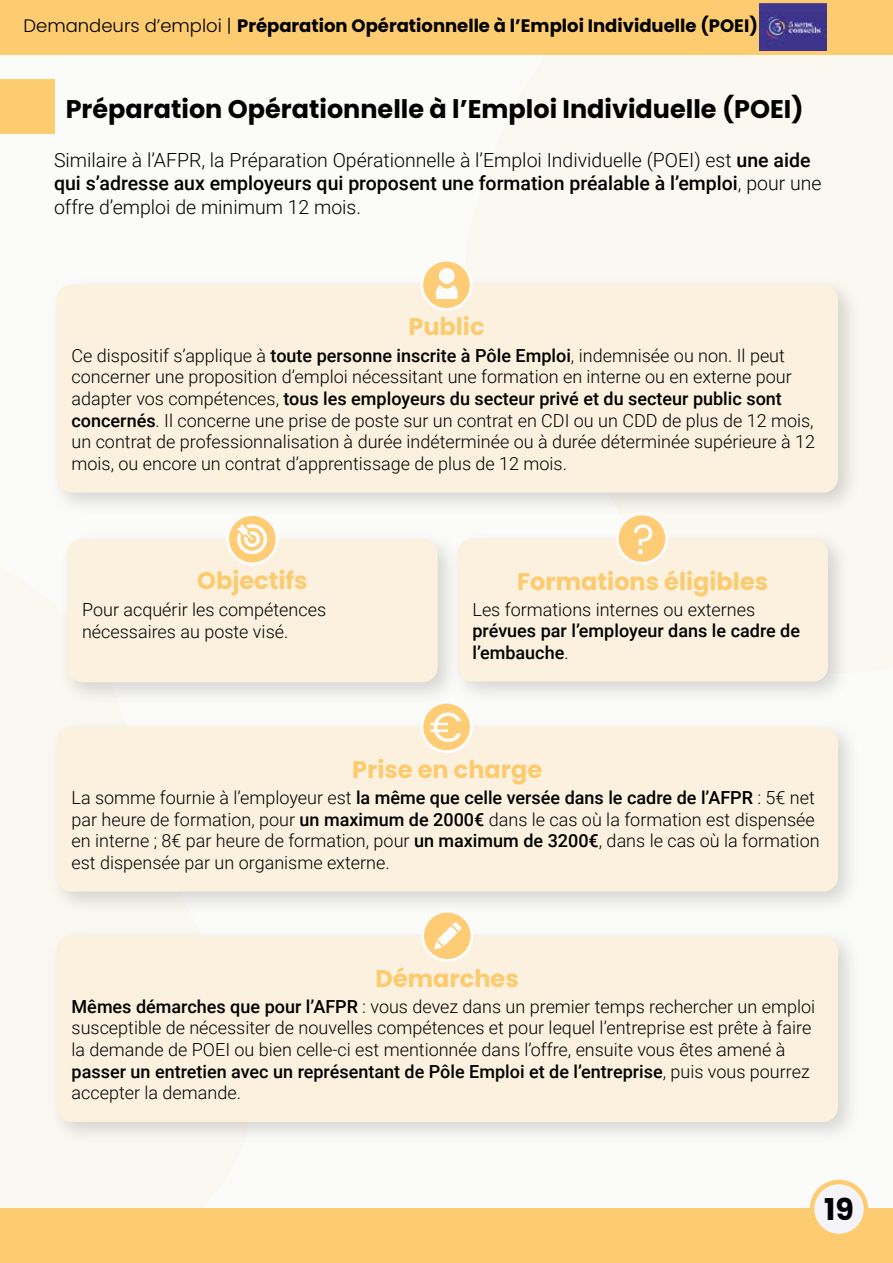
<style>
.page{position:relative;width:893px;height:1263px;background:#fbfbf9}
.page>*{position:absolute;margin:0;border:0;box-sizing:border-box;transform-origin:0 0}
.t1{font:700 30px "Poppins";color:#000}
.t2{font:700 25.5px "Poppins";color:#000}
.t3{font:700 24px "Poppins";color:#fdcb6f}
.t4{font:300 19.5px/23.4px "Roboto";color:#000}
.t5{font:300 18px/21.6px "Roboto";color:#000}
.t6{font:700 18px "Poppins";color:#000}
.t7{font:500 18px/21.6px "Roboto";color:#000}
.s1{font-weight:300}
.s2{font-weight:500}
</style>
<div class="page">
<div style="left:0;top:1209px;width:893px;height:54px;background:#fdcc71"></div>
<div style="left:0;top:0;width:893px;height:54px;background:#fdcc71"></div>
<div style="left:812px;top:1182px;width:54px;height:54px;background:#f4f4f9;border-radius:50%"></div>
<div style="left:810px;top:1180px;width:58px;height:58px;border:4px solid #fdcc71;border-radius:50%"></div>
<img style="left:760px;top:3px;width:66px;height:48px">
<div style="left:47px;top:718px;width:815px;height:198px;background:#000;opacity:.15"></div>
<div style="left:57px;top:727px;width:781px;height:164px;background:#fbf1de;border-radius:15px"></div>
<div style="left:448px;top:529px;width:404px;height:177px;background:#000;opacity:.15"></div>
<div style="left:457px;top:538px;width:371px;height:144px;background:#fbf1de;border-radius:15px"></div>
<div style="left:58px;top:530px;width:404px;height:176px;background:#000;opacity:.15"></div>
<div style="left:67px;top:539px;width:371px;height:143px;background:#fbf1de;border-radius:15px"></div>
<div style="left:47px;top:926px;width:815px;height:220px;background:#000;opacity:.15"></div>
<div style="left:57px;top:936px;width:781px;height:186px;background:#fbf1de;border-radius:15px"></div>
<div style="left:47px;top:275px;width:815px;height:242px;background:#000;opacity:.15"></div>
<div style="left:57px;top:285px;width:781px;height:208px;background:#fbf1de;border-radius:15px"></div>
<div style="left:0;top:79px;width:54px;height:54px;background:#fdcc71"></div>
<div style="left:423px;top:911px;width:49px;height:49px;background:#fdcc74;border-radius:50%"></div>
<div style="left:421px;top:909px;width:53px;height:53px;border:3px solid #fbfbf9;border-radius:50%"></div>
<svg style="left:452px;top:922px;width:9px;height:9px"></svg>
<svg style="left:434px;top:941px;width:9px;height:8px"></svg>
<svg style="left:437px;top:926px;width:21px;height:20px"></svg>
<svg style="left:422px;top:702px;width:49px;height:50px"></svg>
<div style="left:420px;top:701px;width:53px;height:52px;border:3px solid #fbfbf9;border-radius:50%"></div>
<svg style="left:430px;top:712px;width:31px;height:30px"></svg>
<div style="left:617px;top:514px;width:50px;height:49px;background:#fdcc74;border-radius:50%"></div>
<div style="left:616px;top:512px;width:52px;height:53px;border:3px solid #fbfbf9;border-radius:50%"></div>
<svg style="left:634px;top:524px;width:18px;height:30px"></svg>
<svg style="left:228px;top:514px;width:49px;height:50px"></svg>
<div style="left:226px;top:513px;width:53px;height:52px;border:3px solid #fbfbf9;border-radius:50%"></div>
<svg style="left:237px;top:524px;width:30px;height:30px"></svg>
<div style="left:422px;top:260px;width:49px;height:49px;background:#fdcc74;border-radius:50%"></div>
<div style="left:420px;top:258px;width:53px;height:53px;border:3px solid #fbfbf9;border-radius:50%"></div>
<svg style="left:435px;top:268px;width:23px;height:31px"></svg>
<p class="t6" style="left:23px;top:16px;width:736px"><span class="s1">Demandeurs d’emploi |</span> Préparation Opérationnelle à l’Emploi Individuelle (POEI)</p>
<h2 class="t2" style="left:66px;top:94px;width:739px">Préparation Opérationnelle à l’Emploi Individuelle (POEI)</h2>
<p class="t4" style="left:54px;top:147px;width:769px">Similaire à l’AFPR, la Préparation Opérationnelle à l’Emploi Individuelle (POEI) est <span class="s2">une aide qui s’adresse aux employeurs qui proposent une formation préalable à l’emploi</span>, pour une offre d’emploi de minimum 12 mois.</p>
<h3 class="t3" style="left:408px;top:313px;width:78px">Public</h3>
<p class="t5" style="left:72px;top:344px;width:745px">Ce dispositif s’applique à <span class="s2">toute personne inscrite à Pôle Emploi</span>, indemnisée ou non. Il peut concerner une proposition d’emploi nécessitant une formation en interne ou en externe pour adapter vos compétences, <span class="s2">tous les employeurs du secteur privé et du secteur public sont concernés</span>. Il concerne une prise de poste sur un contrat en CDI ou un CDD de plus de 12 mois, un contrat de professionnalisation à durée indéterminée ou à durée déterminée supérieure à 12 mois, ou encore un contrat d’apprentissage de plus de 12 mois.</p>
<h3 class="t3" style="left:197px;top:567px;width:112px">Objectifs</h3>
<h3 class="t3" style="left:517px;top:568px;width:253px">Formations éligibles</h3>
<p class="t5" style="left:82px;top:598px;width:246px">Pour acquérir les compétences nécessaires au poste visé.</p>
<p class="t5" style="left:472px;top:598px;width:284px">Les formations internes ou externes</p>
<p class="t7" style="left:472px;top:619px;width:329px">prévues par l’employeur dans le cadre de l’embauche<span class="s1">.</span></p>
<h3 class="t3" style="left:352px;top:756px;width:191px">Prise en charge</h3>
<p class="t5" style="left:72px;top:786px;width:750px">La somme fournie à l’employeur est <span class="s2">la même que celle versée dans le cadre de l’AFPR</span> : 5€ net par heure de formation, pour <span class="s2">un maximum de 2000€</span> dans le cas où la formation est dispensée en interne ; 8€ par heure de formation, pour <span class="s2">un maximum de 3200€</span>, dans le cas où la formation est dispensée par un organisme externe.</p>
<h3 class="t3" style="left:376px;top:965px;width:145px">Démarches</h3>
<p class="t5" style="left:72px;top:995px;width:745px"><span class="s2">Mêmes démarches que pour l’AFPR</span> : vous devez dans un premier temps rechercher un emploi susceptible de nécessiter de nouvelles compétences et pour lequel l’entreprise est prête à faire la demande de POEI ou bien celle-ci est mentionnée dans l’offre, ensuite vous êtes amené à <span class="s2">passer un entretien avec un représentant de Pôle Emploi et de l’entreprise</span>, puis vous pourrez accepter la demande.</p>
<h1 class="t1" style="left:824px;top:1192px;width:31px">19</h1>
</div>
